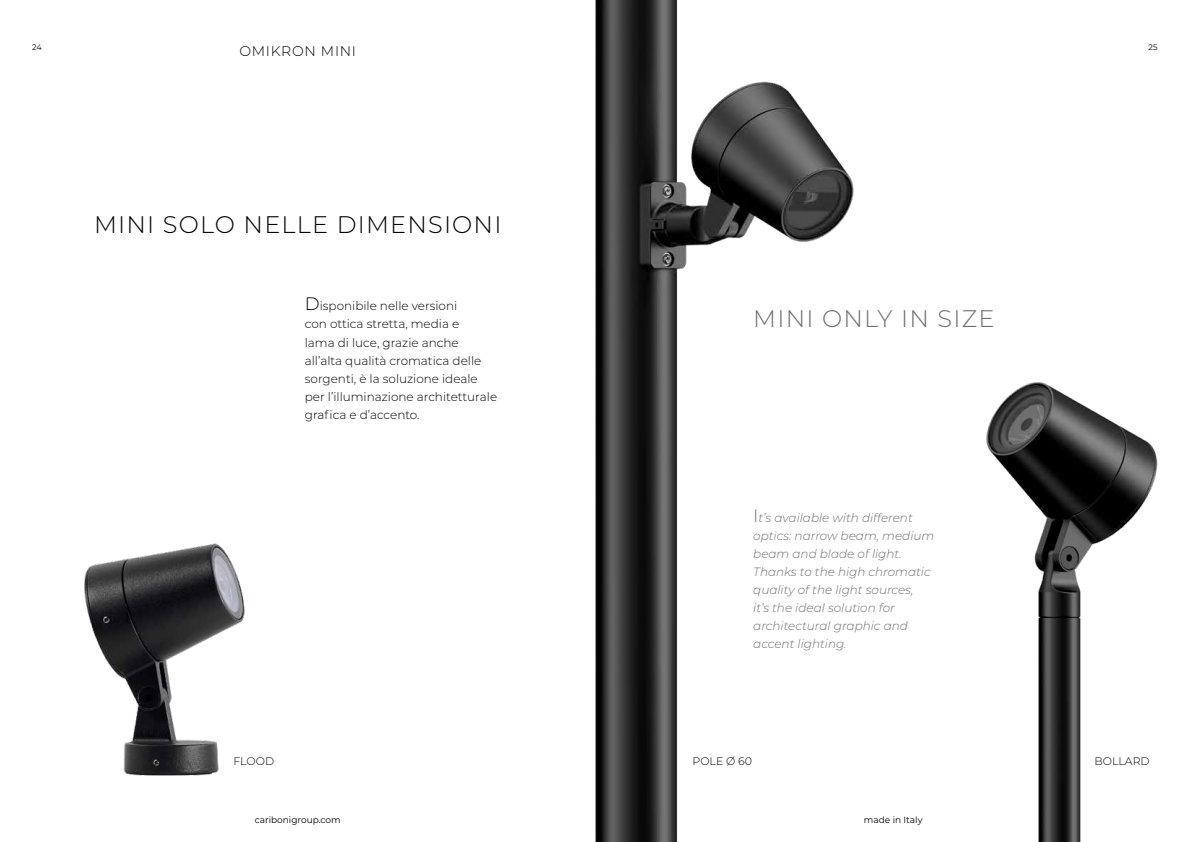
<style>
.page{position:relative;width:1191px;height:842px;background:#fff}
.page>*{position:absolute;margin:0;border:0;box-sizing:border-box;transform-origin:0 0}
.t1{font:300 24px "Montserrat";letter-spacing:.05em;color:#000}
.t2{font:300 24px "Montserrat";letter-spacing:.05em;color:#6f6f6e}
.t3{font:300 14px "Montserrat";letter-spacing:.05em;color:#000}
.t4{font:italic 300 12px/18px "Montserrat";color:#6f6f6e}
.t5{font:300 12px/18px "Montserrat";color:#000}
.t6{font:300 11px "Montserrat";color:#000}
.t7{font:9px "Montserrat";color:#000}
.t8{font:8px "Montserrat";color:#000}
.s1{font-size:18px}
.s2{font-style:normal;font-size:18px}
</style>
<div class="page">
<img style="left:84px;top:543px;width:161px;height:233px">
<img style="left:986px;top:382px;width:172px;height:460px">
<img style="left:595px;top:0;width:259px;height:842px">
<p class="t8" style="left:32px;top:42px;width:11px">24</p>
<p class="t3" style="left:239px;top:42px;width:118px">OMIKRON MINI</p>
<p class="t8" style="left:1148px;top:42px;width:11px">25</p>
<h1 class="t1" style="left:94px;top:208px;width:409px">MINI SOLO NELLE DIMENSIONI</h1>
<p class="t5" style="left:305px;top:297px;width:194px"><span class="s1">D</span>isponibile nelle versioni<br>con ottica stretta, media e<br>lama di luce, grazie anche all’alta qualità cromatica delle sorgenti, è la soluzione ideale per l’illuminazione architetturale grafica e d’accento.</p>
<h1 class="t2" style="left:753px;top:302px;width:243px">MINI ONLY IN SIZE</h1>
<p class="t4" style="left:753px;top:508px;width:182px"><span class="s2">I</span>t’s available with different optics: narrow beam, medium beam and blade of light.<br>Thanks to the high chromatic quality of the light sources,<br>it’s the ideal solution for architectural graphic and accent lighting.</p>
<p class="t6" style="left:233px;top:753px;width:42px">FLOOD</p>
<p class="t6" style="left:692px;top:753px;width:61px">POLE Ø 60</p>
<p class="t6" style="left:1094px;top:753px;width:57px">BOLLARD</p>
<p class="t7" style="left:255px;top:814px;width:87px">caribonigroup.com</p>
<p class="t7" style="left:864px;top:814px;width:60px">made in Italy</p>
</div>
